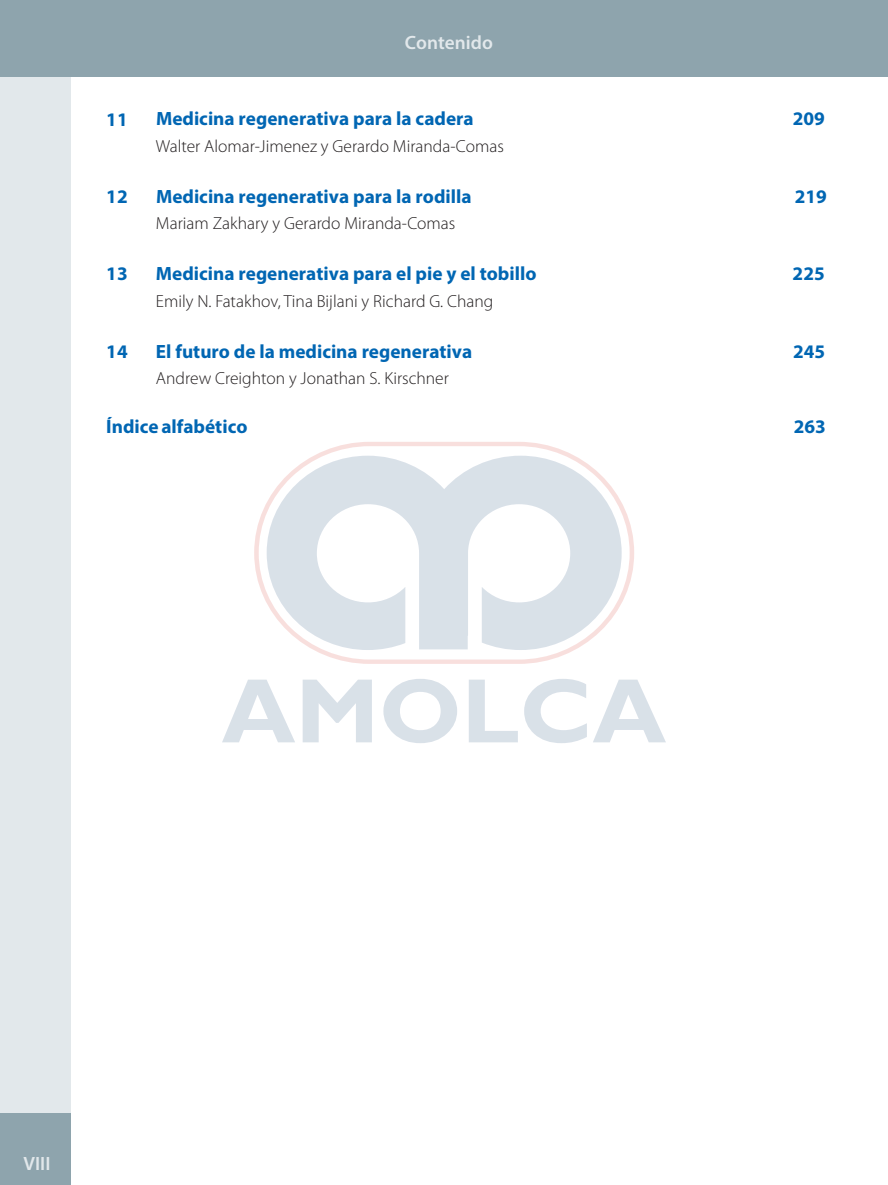
<style>
.page{position:relative;width:888px;height:1185px;background:#fff}
.page>*{position:absolute;margin:0;border:0;box-sizing:border-box;transform-origin:0 0}
.t1{font:700 19.25px "Myriad Pro";color:#0166b3}
.t2{font:600 19.25px "Myriad Pro";color:#e2e8eb}
.t3{font:300 17.5px "Myriad Pro";color:#231f20}
</style>
<div class="page">
<div style="left:0;top:0;width:70px;height:1185px;background:#e2e8eb"></div>
<div style="left:0;top:1113px;width:70px;height:72px;background:#8ea4ad"></div>
<div style="left:0;top:0;width:887px;height:76px;background:#8ea4ad"></div>
<svg style="left:254px;top:442px;width:380px;height:222px"></svg>
<svg style="left:266px;top:456px;width:355px;height:194px;fill:#d9e1e8"></svg>
<svg style="left:222px;top:679px;width:73px;height:63px"></svg>
<svg style="left:302px;top:679px;width:70px;height:63px"></svg>
<svg style="left:383px;top:679px;width:74px;height:64px"></svg>
<svg style="left:469px;top:679px;width:48px;height:63px"></svg>
<svg style="left:524px;top:679px;width:62px;height:64px"></svg>
<svg style="left:593px;top:679px;width:72px;height:63px"></svg>
<p class="t2" style="left:405px;top:31px;width:89px">Contenido</p>
<p class="t1" style="left:106px;top:107px;width:23px">11</p>
<p class="t1" style="left:156px;top:106px;width:319px">Medicina regenerativa para la cadera</p>
<p class="t1" style="left:792px;top:106px;width:34px">209</p>
<p class="t3" style="left:156px;top:136px;width:349px">Walter Alomar-Jimenez y Gerardo Miranda-Comas</p>
<p class="t1" style="left:106px;top:184px;width:23px">12</p>
<p class="t1" style="left:156px;top:184px;width:317px">Medicina regenerativa para la rodilla</p>
<p class="t1" style="left:794px;top:184px;width:34px">219</p>
<p class="t3" style="left:156px;top:214px;width:301px">Mariam Zakhary y Gerardo Miranda-Comas</p>
<p class="t1" style="left:106px;top:261px;width:23px">13</p>
<p class="t1" style="left:156px;top:261px;width:382px">Medicina regenerativa para el pie y el tobillo</p>
<p class="t1" style="left:792px;top:261px;width:34px">225</p>
<p class="t3" style="left:156px;top:291px;width:339px">Emily N. Fatakhov, Tina Bijlani y Richard G. Chang</p>
<p class="t1" style="left:106px;top:338px;width:23px">14</p>
<p class="t1" style="left:156px;top:338px;width:318px">El futuro de la medicina regenerativa</p>
<p class="t1" style="left:792px;top:338px;width:34px">245</p>
<p class="t3" style="left:156px;top:368px;width:294px">Andrew Creighton y Jonathan S. Kirschner</p>
<p class="t1" style="left:106px;top:414px;width:143px">Índice alfabético</p>
<p class="t1" style="left:793px;top:414px;width:34px">263</p>
<p class="t2" style="left:24px;top:1151px;width:28px">VIII</p>
</div>
